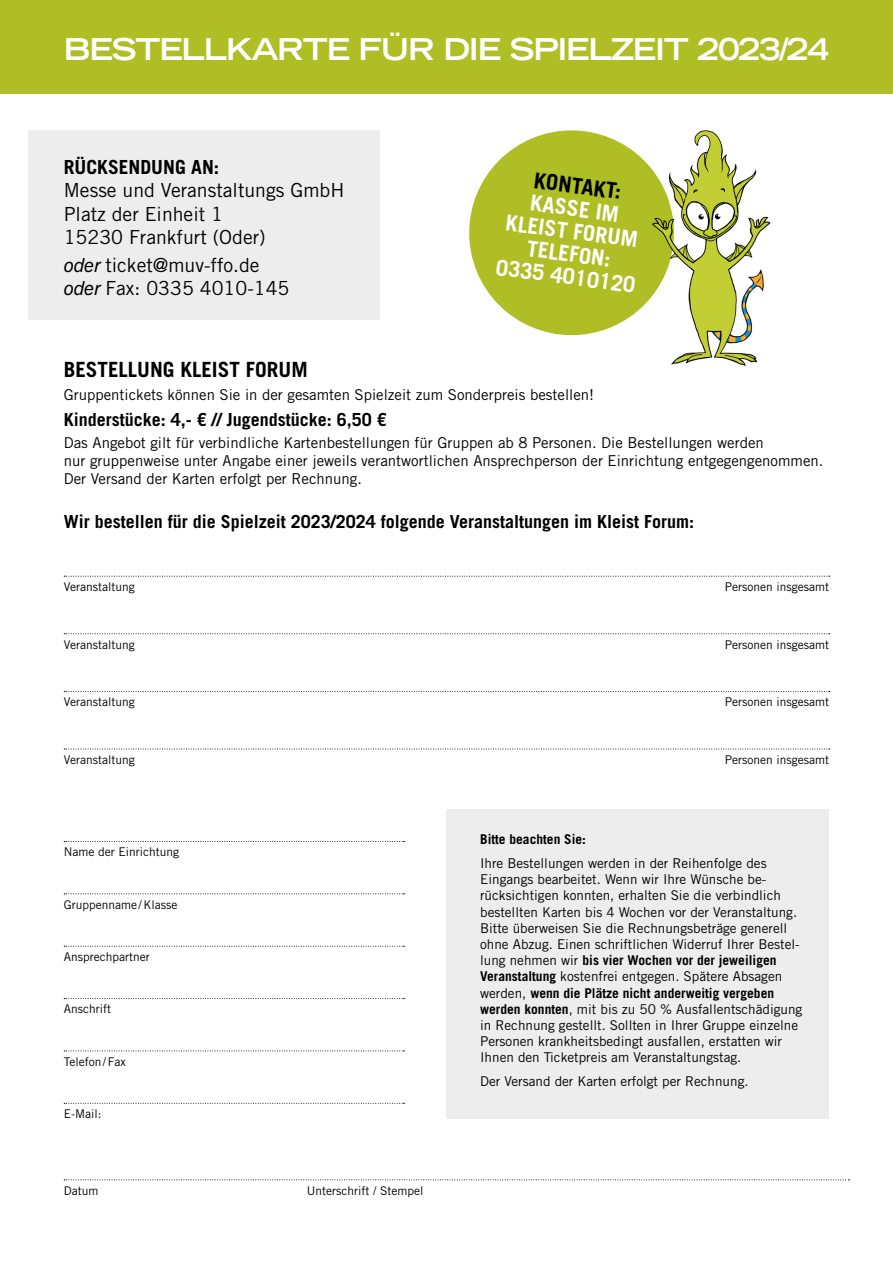
<style>
.page{position:relative;width:893px;height:1263px;background:#fff}
.page>*{position:absolute;margin:0;border:0;box-sizing:border-box;transform-origin:0 0}
.t1{font:700 expanded 30.15px "Trade Gothic LH";letter-spacing:-.04em;color:#fff}
.t2{font:700 21.9px/22.8px "Trade Gothic";color:#fff;text-align:center}
.t3{font:700 21.9px "Trade Gothic";color:#000}
.t4{font:700 21px "Trade Gothic";color:#000}
.t5{font:19.5px/23.4px "Trade Gothic LT Std";color:#000}
.t6{font:700 19.5px "Trade Gothic LT Std";color:#000}
.t7{font:700 18px "Trade Gothic LT Std";color:#000}
.t8{font:15px/18px "Trade Gothic LT Std";color:#000}
.t9{font:13.5px/16.2px "Trade Gothic LT Std";color:#000}
.t10{font:700 13.5px "Trade Gothic LT Std";color:#000}
.t11{font:12px "Trade Gothic LT Std";color:#000}
.s1{font-family:"Trade Gothic Next LT Pro";font-style:italic}
.s2{font-weight:700}
</style>
<div class="page">
<div style="left:0;top:0;width:893px;height:94px;background:#afbe24"></div>
<div style="left:29px;top:130px;width:351px;height:190px;background:#ededee"></div>
<svg style="left:469px;top:130px;width:171px;height:206px;fill:#afbe24"></svg>
<svg style="left:64px;top:841px;width:341px;height:1px"></svg>
<svg style="left:64px;top:893px;width:341px;height:1px"></svg>
<svg style="left:64px;top:946px;width:341px;height:1px"></svg>
<svg style="left:64px;top:998px;width:341px;height:1px"></svg>
<svg style="left:64px;top:1050px;width:341px;height:1px"></svg>
<svg style="left:64px;top:1103px;width:341px;height:1px"></svg>
<div style="left:446px;top:809px;width:383px;height:309px;background:#ededee"></div>
<svg style="left:64px;top:1179px;width:785px;height:1px"></svg>
<svg style="left:64px;top:576px;width:766px;height:1px"></svg>
<svg style="left:64px;top:633px;width:766px;height:1px"></svg>
<svg style="left:64px;top:691px;width:766px;height:1px"></svg>
<svg style="left:64px;top:749px;width:766px;height:1px"></svg>
<img style="left:640px;top:130px;width:131px;height:237px">
<h1 class="t1" style="left:64px;top:30px;width:767px">BESTELLKARTE FÜR DIE SPIELZEIT 2023/24</h1>
<h3 class="t6" style="left:64px;top:155px;width:157px">RÜCKSENDUNG AN:</h3>
<h3 class="t5" style="left:64px;top:178px;width:282px">Messe und Veranstaltungs GmbH<br>Platz der Einheit 1<br>15230 Frankfurt (Oder)</h3>
<h3 class="t5" style="left:64px;top:253px;width:227px"><span class="s1">oder</span> ticket@muv-ffo.de <span class="s1">oder</span> Fax: 0335 4010-145</h3>
<h2 class="t3" style="left:536px;top:166px;width:89px;rotate:8deg">Kontakt:</h2>
<h2 class="t2" style="left:508px;top:187px;width:142px;rotate:8deg">kasse im<br>Kleist Forum<br>Telefon:<br>0335 4010120</h2>
<h3 class="t4" style="left:64px;top:357px;width:24px">BESTELLUN</h3>
<h3 class="t4" style="left:163px;top:357px;width:40px">G KLEIST</h3>
<h3 class="t4" style="left:246px;top:357px;width:23px">FORUM</h3>
<p class="t8" style="left:64px;top:385px;width:532px">Gruppentickets können Sie in der gesamten Spielzeit zum Sonderpreis bestellen!</p>
<h3 class="t7" style="left:64px;top:408px;width:325px">Kinderstücke: 4,- € // Jugendstücke: 6,50 €</h3>
<p class="t8" style="left:64px;top:434px;width:761px">Das Angebot gilt für verbindliche Kartenbestellungen für Gruppen ab 8 Personen. Die Bestellungen werden<br>nur gruppenweise unter Angabe einer jeweils verantwortlichen Ansprechperson der Einrichtung entgegengenommen.<br>Der Versand der Karten erfolgt per Rechnung.</p>
<h3 class="t7" style="left:64px;top:510px;width:632px">Wir bestellen für die Spielzeit 2023/2024 folgende Veranstaltungen im Kleist Forum:</h3>
<p class="t11" style="left:64px;top:579px;width:72px">Veranstaltung</p>
<p class="t11" style="left:725px;top:579px;width:106px">Personen insgesamt</p>
<p class="t11" style="left:64px;top:637px;width:72px">Veranstaltung</p>
<p class="t11" style="left:725px;top:637px;width:106px">Personen insgesamt</p>
<p class="t11" style="left:64px;top:695px;width:72px">Veranstaltung</p>
<p class="t11" style="left:725px;top:695px;width:106px">Personen insgesamt</p>
<p class="t11" style="left:64px;top:752px;width:72px">Veranstaltung</p>
<p class="t11" style="left:725px;top:752px;width:106px">Personen insgesamt</p>
<p class="t11" style="left:64px;top:845px;width:117px">Name der Einrichtung</p>
<p class="t11" style="left:64px;top:897px;width:115px">Gruppenname/Klasse</p>
<p class="t11" style="left:64px;top:949px;width:88px">Ansprechpartner</p>
<p class="t11" style="left:64px;top:1002px;width:49px">Anschrift</p>
<p class="t11" style="left:64px;top:1054px;width:63px">Telefon/Fax</p>
<p class="t11" style="left:64px;top:1106px;width:39px">E-Mail:</p>
<p class="t11" style="left:64px;top:1183px;width:36px">Datum</p>
<p class="t11" style="left:307px;top:1183px;width:118px">Unterschrift / Stempel</p>
<p class="t10" style="left:480px;top:831px;width:107px">Bitte beachten Sie:</p>
<p class="t9" style="left:480px;top:855px;width:324px">Ihre Bestellungen werden in der Reihenfolge des Eingangs bearbeitet. Wenn wir Ihre Wünsche be&shy;rücksichtigen konnten, erhalten Sie die verbindlich bestellten Karten bis 4 Wochen vor der Veranstaltung.<br>Bitte überweisen Sie die Rechnungsbeträge generell ohne Abzug. Einen schriftlichen Widerruf Ihrer Bestel&shy;lung nehmen wir <span class="s2">bis vier Wochen vor der jeweiligen Veranstaltung</span> kostenfrei entgegen. Spätere Absagen werden, <span class="s2">wenn die Plätze nicht anderweitig vergeben werden konnten</span>, mit bis zu 50 % Ausfallentschädigung in Rechnung gestellt. Sollten in Ihrer Gruppe einzelne Personen krankheitsbedingt ausfallen, erstatten wir Ihnen den Ticketpreis am Veranstaltungstag.</p>
<p class="t9" style="left:480px;top:1073px;width:270px">Der Versand der Karten erfolgt per Rechnung.</p>
</div>
